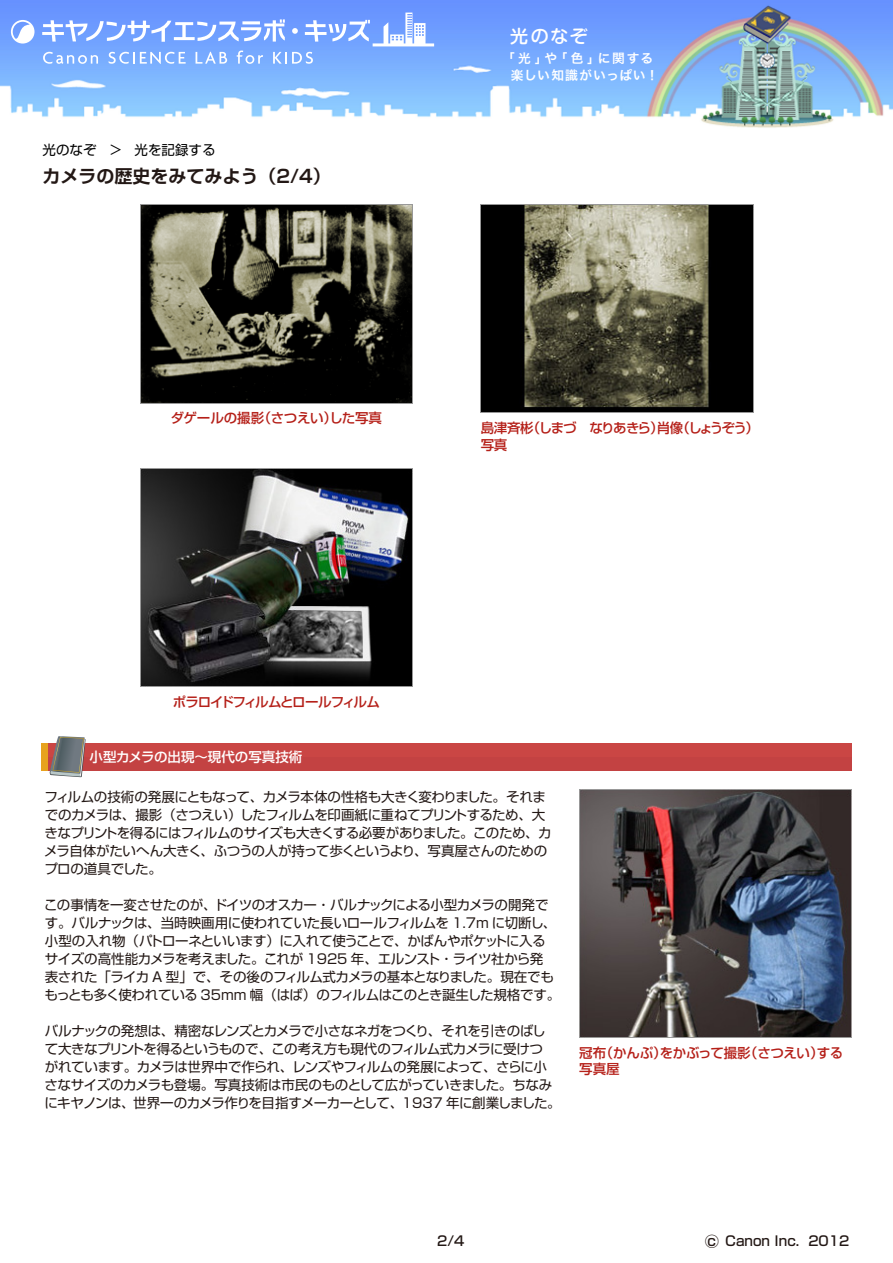
<style>
.page{position:relative;width:893px;height:1263px;background:#fff}
.page>*{position:absolute;margin:0;border:0;box-sizing:border-box;transform-origin:0 0}
.t1{font:700 18px "Shin Go Pr 6 De";color:#231815}
.t2{font:500 18px "Shin M Go Pro";color:#fff}
.t3{font:13.5px/18px "Shin Go Pr 6";letter-spacing:-.035em;color:#231815}
.t4{font:500 13.5px/16.5px "Shin Go Pr 6";letter-spacing:-.02em;color:#b52019}
.t5{font:500 13.5px/16.5px "Shin Go Pr 6";letter-spacing:-.115em;color:#b52019}
.t6{font:500 13.5px "Shin Go Pro";color:#231815}
.t7{font:500 13.5px "Shin Go Pr 6";letter-spacing:-.095em;color:#b52019}
.t8{font:500 13.5px "Shin Go Pr 6";color:#fff}
.t9{font:13.5px "Shin Go Pr 6";color:#000}
.t10{font:12.75px/17.4px "Hira Kaku Pro W6";letter-spacing:.07em;color:#fff}
.s1{font-size:15px}
</style>
<div class="page">
<img style="left:0;top:0;width:893px;height:128px">
<svg style="left:42px;top:19px;width:243px;height:23px"></svg>
<svg style="left:292px;top:28px;width:6px;height:6px"></svg>
<svg style="left:305px;top:20px;width:65px;height:22px"></svg>
<svg style="left:11px;top:20px;width:24px;height:24px"></svg>
<svg style="left:43px;top:52px;width:55px;height:12px"></svg>
<svg style="left:109px;top:52px;width:77px;height:12px"></svg>
<svg style="left:196px;top:52px;width:31px;height:12px"></svg>
<svg style="left:237px;top:51px;width:26px;height:13px"></svg>
<svg style="left:273px;top:52px;width:40px;height:12px"></svg>
<svg style="left:384px;top:13px;width:41px;height:30px"></svg>
<hr style="left:373px;top:43px;width:61px;height:3px;background:#fff">
<img style="left:141px;top:205px;width:272px;height:198px">
<img style="left:481px;top:205px;width:272px;height:208px">
<img style="left:140px;top:469px;width:272px;height:218px">
<img style="left:579px;top:790px;width:272px;height:247px">
<div style="left:42px;top:743px;width:810px;height:27px;background:#c34242"></div>
<div style="left:42px;top:743px;width:810px;height:14px;background:#ca4644"></div>
<div style="left:42px;top:743px;width:6px;height:27px;background:#e7a21d"></div>
<svg style="left:50px;top:736px;width:36px;height:41px"></svg>
<p class="t9" style="left:43px;top:139px;width:175px">光のなぞ ＞ 光を記録する</p>
<h1 class="t1" style="left:43px;top:161px;width:290px">カメラの歴史をみてみよう（2/4）</h1>
<p class="t4" style="left:171px;top:409px;width:213px">ダゲールの撮影（さつえい）した写真</p>
<p class="t7" style="left:173px;top:691px;width:208px">ポラロイドフィルムとロールフィルム</p>
<h1 class="t2" style="left:510px;top:21px;width:79px">光のなぞ</h1>
<p class="t10" style="left:511px;top:49px;width:149px;text-indent:-9px">「光」や「色」に関する楽しい知識がいっぱい！</p>
<p class="t5" style="left:481px;top:419px;width:280px">島津斉彬（しまづ　なりあきら）肖像（しょうぞう）写真</p>
<p class="t8" style="left:90px;top:746px;width:214px">小型カメラの出現～現代の写真技術</p>
<p class="t3" style="left:44px;top:787px;width:509px">フィルムの技術の発展にともなって、カメラ本体の性格も大きく変わりました。それまでのカメラは、撮影（さつえい）したフィルムを印画紙に重ねてプリントするため、大きなプリントを得るにはフィルムのサイズも大きくする必要がありました。このため、カメラ自体がたいへん大きく、ふつうの人が持って歩くというより、写真屋さんのためのプロの道具でした。</p>
<p class="t3" style="left:44px;top:895px;width:518px">この事情を一変させたのが、ドイツのオスカー・バルナックによる小型カメラの開発です。バルナックは、当時映画用に使われていた長いロールフィルムを 1.7m に切断し、小型の入れ物（パトローネといいます）に入れて使うことで、かばんやポケットに入るサイズの高性能カメラを考えました。これが 1925 年、エルンスト・ライツ社から発<br>表された「ライカ A 型」で、その後のフィルム式カメラの基本となりました。現在でももっとも多く使われている 35mm 幅（はば）のフィルムはこのとき誕生した規格です。</p>
<p class="t3" style="left:44px;top:1021px;width:518px">バルナックの発想は、精密なレンズとカメラで小さなネガをつくり、それを引きのばして大きなプリントを得るというもので、この考え方も現代のフィルム式カメラに受けつ<br>がれています。カメラは世界中で作られ、レンズやフィルムの発展によって、さらに小さなサイズのカメラも登場。写真技術は市民のものとして広がっていきました。ちなみにキヤノンは、世界一のカメラ作りを目指すメーカーとして、1937 年に創業しました。</p>
<p class="t4" style="left:579px;top:1044px;width:266px">冠布（かんぷ）をかぶって撮影（さつえい）する写真屋</p>
<p class="t6" style="left:437px;top:1230px;width:29px">2/4</p>
<p class="t6" style="left:704px;top:1230px;width:146px"><span class="s1">○</span>c Canon Inc. 2012</p>
</div>
